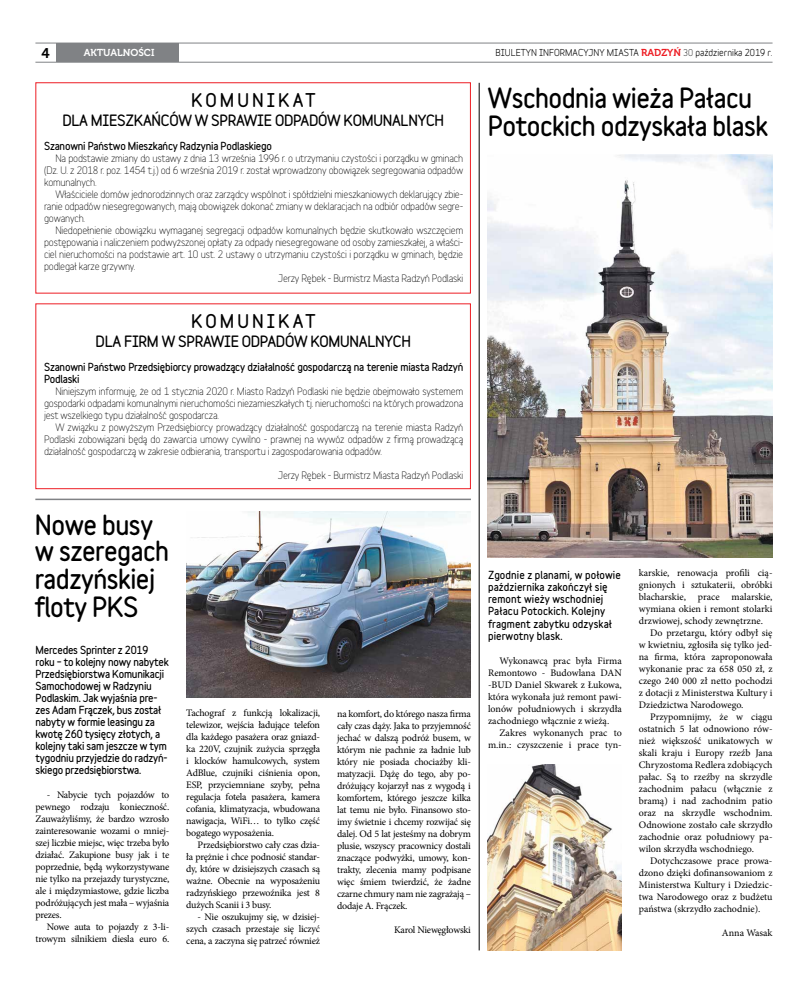
<style>
.page{position:relative;width:808px;height:993px;background:#fff}
.page>*{position:absolute;margin:0;border:0;box-sizing:border-box;transform-origin:0 0}
.t1{font:900 25px/27.3px "Variable";letter-spacing:-.02em;color:#000}
.t2{font:900 17px "Variable";letter-spacing:.18em;color:#000}
.t3{font:900 14px "Variable";letter-spacing:-.02em;color:#000}
.t4{font:14px "Museo 700";color:#000}
.t5{font:10px/12px "Minion Pro";letter-spacing:-.005em;color:#000;text-align:justify}
.t6{font:10px/12px "Variable";letter-spacing:-.02em;color:#000;text-align:justify}
.t7{font:900 10px/12px "Variable";letter-spacing:-.02em;color:#000}
.t8{font:900 10px/12.2px "Variable";letter-spacing:.01em;color:#000}
.t9{font:10px "Minion Pro";letter-spacing:-.025em;color:#000}
.t10{font:10px "Museo 700";color:#fff}
.t11{font:700 9px "Variable";color:#000}
.s1{font-family:"Museo 700";font-weight:400;font-size:10px;color:#ed1d24}
.s2{font-weight:400}
</style>
<div class="page">
<hr style="left:35px;top:43px;width:737px;height:1px;background:#808285">
<hr style="left:35px;top:62px;width:737px;height:1px;background:#808285">
<div style="left:56px;top:43px;width:123px;height:19px;background:#808285"></div>
<hr style="left:35px;top:498px;width:436px;height:2px;background:#808285">
<div style="left:35px;top:82px;width:436px;height:211px;background:#fff;border:1px solid #ed1d24"></div>
<div style="left:35px;top:303px;width:436px;height:186px;background:#fff;border:1px solid #ed1d24"></div>
<img style="left:186px;top:511px;width:285px;height:185px">
<img style="left:487px;top:764px;width:135px;height:186px">
<hr style="left:479px;top:83px;width:1px;height:867px;background:#000">
<img style="left:488px;top:155px;width:284px;height:402px">
<h3 class="t4" style="left:42px;top:45px;width:10px">4</h3>
<p class="t10" style="left:84px;top:47px;width:8px">AKTUALNOŚCI</p>
<h2 class="t2" style="left:191px;top:87px;width:126px">KOMUNIKAT</h2>
<h3 class="t3" style="left:62px;top:109px;width:10px">dla</h3>
<h3 class="t3" style="left:91px;top:109px;width:10px">mieszka</h3>
<h3 class="t3" style="left:152px;top:109px;width:70px">ńców w sprawie</h3>
<h3 class="t3" style="left:275px;top:109px;width:10px">odpad</h3>
<h3 class="t3" style="left:318px;top:109px;width:36px">ów komunaln</h3>
<h3 class="t3" style="left:418px;top:109px;width:28px">ych</h3>
<p class="t7" style="left:44px;top:139px;width:230px">Szanowni Państwo Mieszkańcy Radzynia Podlaskiego</p>
<p class="t6" style="left:44px;top:151px;width:421px;text-indent:11px">Na podstawie zmiany do ustawy z dnia 13 września 1996 r. o utrzymaniu czystości i porządku w gminach (Dz. U. z 2018 r. poz. 1454 t.j.) od 6 września 2019 r. został wprowadzony obowiązek segregowania odpadów komunalnych.</p>
<p class="t6" style="left:44px;top:187px;width:421px;text-indent:11px">Właściciele domów jednorodzinnych oraz zarządcy wspólnot i spółdzielni mieszkaniowych deklarujący zbie&shy;ranie odpadów niesegregowanych, mają obowiązek dokonać zmiany w deklaracjach na odbiór odpadów segre&shy;gowanych.</p>
<p class="t6" style="left:55px;top:223px;width:409px">Niedopełnienie obowiązku wymaganej segregacji odpadów komunalnych będzie skutkowało wszczęciem</p>
<p class="t6" style="left:44px;top:235px;width:421px">postępowania i naliczeniem podwyższonej opłaty za odpady niesegregowane od osoby zamieszkałej, a właści-</p>
<p class="t6" style="left:44px;top:247px;width:421px">ciel nieruchomości na podstawie art. 10 ust. 2 ustawy o utrzymaniu czystości i porządku w gminach, będzie</p>
<p class="t6" style="left:44px;top:259px;width:93px">podlegał karze grzywny.</p>
<p class="t6" style="left:278px;top:271px;width:187px">Jerzy Rębek - Burmistrz Miasta Radzyń Podlaski</p>
<h2 class="t2" style="left:191px;top:308px;width:126px">KOMUNIKAT</h2>
<h3 class="t3" style="left:96px;top:330px;width:10px">dla</h3>
<h3 class="t3" style="left:124px;top:330px;width:64px">FIRM w sprawie</h3>
<h3 class="t3" style="left:242px;top:330px;width:10px">odpad</h3>
<h3 class="t3" style="left:285px;top:330px;width:36px">ów komunaln</h3>
<h3 class="t3" style="left:384px;top:330px;width:28px">ych</h3>
<p class="t7" style="left:44px;top:360px;width:421px">Szanowni Państwo Przedsiębiorcy prowadzący działalność gospodarczą na terenie miasta Radzyń<br>Podlaski</p>
<p class="t6" style="left:44px;top:384px;width:421px;text-indent:11px">Niniejszym informuję, że od 1 stycznia 2020 r. Miasto Radzyń Podlaski nie będzie obejmowało systemem gospodarki odpadami komunalnymi nieruchomości niezamieszkałych tj. nieruchomości na których prowadzona jest wszelkiego typu działalność gospodarcza.</p>
<p class="t6" style="left:44px;top:420px;width:421px;text-indent:11px">W związku z powyższym Przedsiębiorcy prowadzący działalność gospodarczą na terenie miasta Radzyń Podlaski zobowiązani będą do zawarcia umowy cywilno - prawnej na wywóz odpadów z firmą prowadzącą działalność gospodarczą w zakresie odbierania, transportu i zagospodarowania odpadów.</p>
<p class="t6" style="left:278px;top:468px;width:187px">Jerzy Rębek - Burmistrz Miasta Radzyń Podlaski</p>
<h1 class="t1" style="left:35px;top:511px;width:136px">Nowe busy w szeregach radzyńskiej floty PKS</h1>
<p class="t7" style="left:36px;top:643px;width:135px">Mercedes Sprinter z 2019 roku – to kolejny nowy nabytek<br>Przedsiębiorstwa Komunikacji<br>Samochodowej w Radzyniu<br>Podlaskim. Jak wyjaśnia pre&shy;zes Adam Frączek, bus został nabyty w formie leasingu za kwotę 260 tysięcy złotych, a kolejny taki sam jeszcze w tym tygodniu przyjedzie do radzyń&shy;skiego przedsiębiorstwa.</p>
<p class="t5" style="left:36px;top:788px;width:135px;text-indent:11px">- Nabycie tych pojazdów to pewnego rodzaju konieczność.<br>Zauważyliśmy, że bardzo wzrosło zainteresowanie wozami o mniej&shy;szej liczbie miejsc, więc trzeba było działać. Zakupione busy jak i te poprzednie, będą wykorzystywane nie tylko na przejazdy turystyczne, ale i międzymiastowe, gdzie liczba podróżujących jest mała – wyjaśnia prezes.</p>
<p class="t5" style="left:36px;top:920px;width:135px;text-align:right">Nowe auta to pojazdy z 3-li&shy;trowym silnikiem diesla euro 6.</p>
<p class="t5" style="left:186px;top:706px;width:135px">Tachograf z funkcją lokalizacji, telewizor, wejścia ładujące telefon dla każdego pasażera oraz gniazd&shy;ka 220V, czujnik zużycia sprzęgła i klocków hamulcowych, system AdBlue, czujniki ciśnienia opon, ESP, przyciemniane szyby, pełna regulacja fotela pasażera, kamera cofania, klimatyzacja, wbudowana nawigacja, WiFi… to tylko część bogatego wyposażenia.</p>
<p class="t5" style="left:186px;top:838px;width:135px;text-indent:11px">Przedsiębiorstwo cały czas dzia&shy;ła prężnie i chce podnosić standar&shy;dy, które w dzisiejszych czasach są ważne. Obecnie na wyposażeniu radzyńskiego przewoźnika jest 8 dużych Scanii i 3 busy.</p>
<p class="t5" style="left:186px;top:910px;width:135px;text-indent:11px">- Nie oszukujmy się, w dzisiej&shy;szych czasach przestaje się liczyć cena, a zaczyna się patrzeć również</p>
<p class="t5" style="left:337px;top:707px;width:135px">na komfort, do którego nasza firma cały czas dąży. Jaka to przyjemność jechać w dalszą podróż busem, w którym nie pachnie za ładnie lub który nie posiada chociażby kli&shy;matyzacji. Dążę do tego, aby po&shy;dróżujący kojarzył nas z wygodą i komfortem, którego jeszcze kilka lat temu nie było. Finansowo sto&shy;imy świetnie i chcemy rozwijać się dalej. Od 5 lat jesteśmy na dobrym plusie, wszyscy pracownicy dostali znaczące podwyżki, umowy, kon&shy;trakty, zlecenia mamy podpisane więc śmiem twierdzić, że żadne czarne chmury nam nie zagrażają – dodaje A. Frączek.</p>
<p class="t9" style="left:394px;top:922px;width:78px">Karol Niewęgłowski</p>
<p class="t11" style="left:495px;top:45px;width:278px">BIULETYN INFORMACYJNY MIASTA <span class="s1">RADZYŃ</span> <span class="s2">30</span> października 2019 r.</p>
<h1 class="t1" style="left:488px;top:83px;width:282px;line-height:28px">Wschodnia wieża Pałacu<br>Potockich odzyskała blask</h1>
<p class="t8" style="left:488px;top:568px;width:134px">Zgodnie z planami, w połowie października zakończył się remont wieży wschodniej<br>Pałacu Potockich. Kolejny fragment zabytku odzyskał pierwotny blask.</p>
<p class="t5" style="left:488px;top:654px;width:135px;text-indent:11px">Wykonawcą prac była Firma Remontowo - Budowlana DAN -BUD Daniel Skwarek z Łukowa, która wykonała już remont pawi&shy;lonów południowych i skrzydła zachodniego włącznie z wieżą.</p>
<p class="t5" style="left:488px;top:726px;width:135px;text-align:right">Zakres wykonanych prac to m.in.: czyszczenie i prace tyn-</p>
<p class="t5" style="left:639px;top:566px;width:135px">karskie, renowacja profili cią-</p>
<p class="t5" style="left:639px;top:578px;width:135px">gnionych i sztukaterii, obróbki</p>
<p class="t5" style="left:639px;top:590px;width:135px">blacharskie, prace malarskie,</p>
<p class="t5" style="left:639px;top:602px;width:135px">wymiana okien i remont stolarki</p>
<p class="t5" style="left:639px;top:614px;width:126px">drzwiowej, schody zewnętrzne.</p>
<p class="t5" style="left:650px;top:626px;width:124px">Do przetargu, który odbył się</p>
<p class="t5" style="left:639px;top:638px;width:135px">w kwietniu, zgłosiła się tylko jed-</p>
<p class="t5" style="left:639px;top:650px;width:135px">na firma, która zaproponowała</p>
<p class="t5" style="left:639px;top:662px;width:135px">wykonanie prac za 658 050 zł, z</p>
<p class="t5" style="left:639px;top:674px;width:135px">czego 240 000 zł netto pochodzi</p>
<p class="t5" style="left:639px;top:686px;width:135px">z dotacji z Ministerstwa Kultury i</p>
<p class="t5" style="left:639px;top:698px;width:106px">Dziedzictwa Narodowego.</p>
<p class="t5" style="left:650px;top:710px;width:124px">Przypomnijmy, że w ciągu</p>
<p class="t5" style="left:639px;top:722px;width:135px">ostatnich 5 lat odnowiono rów-</p>
<p class="t5" style="left:639px;top:734px;width:135px">nież większość unikatowych w</p>
<p class="t5" style="left:639px;top:746px;width:135px">skali kraju i Europy rzeźb Jana</p>
<p class="t5" style="left:639px;top:758px;width:135px">Chryzostoma Redlera zdobiących</p>
<p class="t5" style="left:639px;top:770px;width:135px">pałac. Są to rzeźby na skrzydle</p>
<p class="t5" style="left:639px;top:782px;width:135px">zachodnim pałacu (włącznie z</p>
<p class="t5" style="left:639px;top:794px;width:135px">bramą) i nad zachodnim patio</p>
<p class="t5" style="left:639px;top:806px;width:135px">oraz na skrzydle wschodnim.</p>
<p class="t5" style="left:639px;top:818px;width:135px">Odnowione zostało całe skrzydło</p>
<p class="t5" style="left:639px;top:830px;width:135px">zachodnie oraz południowy pa-</p>
<p class="t5" style="left:639px;top:842px;width:117px">wilon skrzydła wschodniego.</p>
<p class="t5" style="left:650px;top:854px;width:124px">Dotychczasowe prace prowa-</p>
<p class="t5" style="left:639px;top:866px;width:135px">dzono dzięki dofinansowaniom z</p>
<p class="t5" style="left:639px;top:878px;width:135px">Ministerstwa Kultury i Dziedzic-</p>
<p class="t5" style="left:639px;top:890px;width:135px">twa Narodowego oraz z budżetu</p>
<p class="t5" style="left:639px;top:902px;width:123px">państwa (skrzydło zachodnie).</p>
<p class="t5" style="left:722px;top:926px;width:52px">Anna Wasak</p>
</div>
